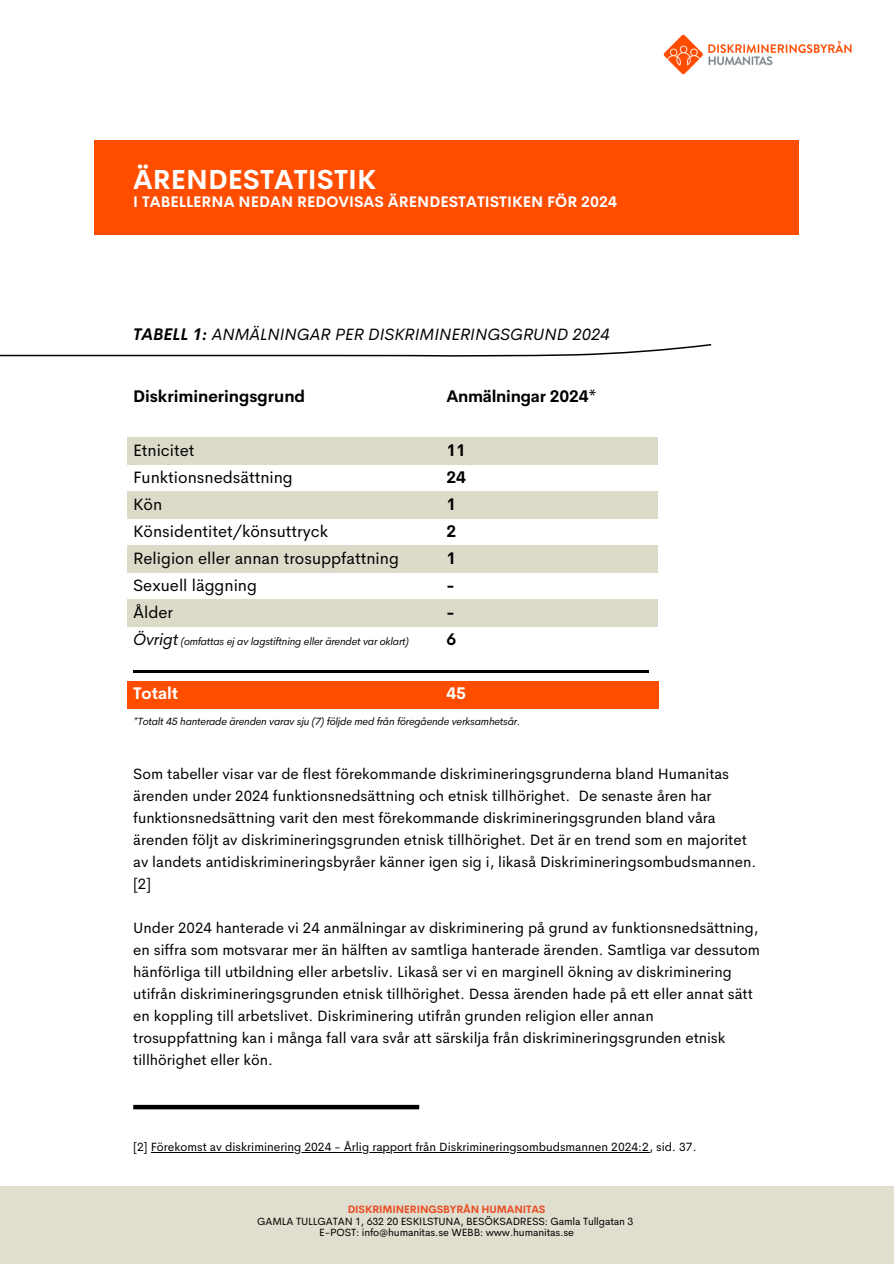
<style>
.page{position:relative;width:894px;height:1264px;background:#fff}
.page>*{position:absolute;margin:0;border:0;box-sizing:border-box;transform-origin:0 0}
.t1{font:700 27px "Cerebri Sans";color:#fff}
.t2{font:16.5px/27px "Cerebri Sans";color:#000}
.t3{font:700 16.5px/27px "Cerebri Sans";color:#000}
.t4{font:italic 16.5px "Cerebri Sans";color:#000}
.t5{font:700 16.5px "Cerebri Sans";color:#fff}
.t6{font:15px/22px "Cerebri Sans";color:#000}
.t7{font:700 15px "Cerebri Sans";color:#fff}
.t8{font:12px "Cerebri Sans";color:#000}
.t9{font:italic 10.5px "Cerebri Sans";letter-spacing:-.01em;color:#000}
.t10{font:10.5px "Cerebri Sans";letter-spacing:-.01em;color:#000}
.t11{font:700 10.5px "Cerebri Sans";letter-spacing:-.01em;color:#e94c21}
.s1{font-weight:700}
.s2{font-style:italic}
</style>
<div class="page">
<div style="left:127px;top:437px;width:530px;height:27px;background:#dcdbca"></div>
<div style="left:127px;top:491px;width:530px;height:27px;background:#dcdbca"></div>
<div style="left:127px;top:545px;width:530px;height:27px;background:#dcdbca"></div>
<div style="left:127px;top:599px;width:530px;height:27px;background:#dcdbca"></div>
<div style="left:127px;top:681px;width:531px;height:27px;background:#ff4d00"></div>
<hr style="left:134px;top:670px;width:514px;height:2px;background:#000">
<svg style="left:0;top:344px;width:711px;height:12px"></svg>
<div style="left:94px;top:140px;width:704px;height:95px;background:#ff4d00"></div>
<img style="left:663px;top:34px;width:189px;height:41px">
<div style="left:0;top:1185px;width:893px;height:78px;background:#e0decf"></div>
<hr style="left:151px;top:1151px;width:498px;height:1px;background:#000">
<div style="left:133px;top:1104px;width:286px;height:5px;background:#000"></div>
<h4 class="t1" style="left:133px;top:162px;width:244px">ÄRENDESTATISTIK</h4>
<h4 class="t7" style="left:133px;top:192px;width:485px">I TABELLERNA NEDAN REDOVISAS ÄRENDESTATISTIKEN FÖR 2024</h4>
<h4 class="t4" style="left:133px;top:323px;width:478px"><span class="s1">TABELL 1:</span> ANMÄLNINGAR PER DISKRIMINERINGSGRUND 2024</h4>
<p class="t3" style="left:133px;top:383px;width:173px">Diskrimineringsgrund</p>
<h1 class="t2" style="left:133px;top:437px;width:267px">Etnicitet<br>Funktionsnedsättning<br>Kön<br>Könsidentitet/könsuttryck<br>Religion eller annan trosuppfattning<br>Sexuell läggning<br>Ålder<br><span class="s2">Övrigt</span></h1>
<h2 class="t5" style="left:133px;top:682px;width:47px">Totalt</h2>
<p class="t9" style="left:181px;top:634px;width:229px">(omfattas ej av lagstiftning eller ärendet var oklart)</p>
<h3 class="t3" style="left:446px;top:383px;width:151px">Anmälningar 2024*</h3>
<h4 class="t3" style="left:446px;top:437px;width:21px">11<br>24<br>1<br>2<br>1 - -<br>6</h4>
<h5 class="t5" style="left:446px;top:682px;width:21px">45</h5>
<h4 class="t9" style="left:133px;top:714px;width:388px">*Totalt 45 hanterade ärenden varav sju (7) följde med från föregående verksamhetsår.</h4>
<h6 class="t6" style="left:133px;top:762px;width:624px">Som tabeller visar var de flest förekommande diskrimineringsgrunderna bland Humanitas ärenden under 2024 funktionsnedsättning och etnisk tillhörighet. De senaste åren har funktionsnedsättning varit den mest förekommande diskrimineringsgrunden bland våra ärenden följt av diskrimineringsgrunden etnisk tillhörighet. Det är en trend som en majoritet av landets antidiskrimineringsbyråer känner igen sig i, likaså Diskrimineringsombudsmannen. [2]</h6>
<p class="t6" style="left:133px;top:916px;width:628px">Under 2024 hanterade vi 24 anmälningar av diskriminering på grund av funktionsnedsättning, en siffra som motsvarar mer än hälften av samtliga hanterade ärenden. Samtliga var dessutom hänförliga till utbildning eller arbetsliv. Likaså ser vi en marginell ökning av diskriminering utifrån diskrimineringsgrunden etnisk tillhörighet. Dessa ärenden hade på ett eller annat sätt en koppling till arbetslivet. Diskriminering utifrån grunden religion eller annan trosuppfattning kan i många fall vara svår att särskilja från diskrimineringsgrunden etnisk tillhörighet eller kön.</p>
<p class="t8" style="left:133px;top:1138px;width:564px">[2] Förekomst av diskriminering 2024 - Årlig rapport från Diskrimineringsombudsmannen 2024:2, sid. 37.</p>
<p class="t11" style="left:347px;top:1202px;width:199px">DISKRIMINERINGSBYRÅN HUMANITAS</p>
<h5 class="t10" style="left:257px;top:1213px;width:377px">GAMLA TULLGATAN 1, 632 20 ESKILSTUNA, BESÖKSADRESS: Gamla Tullgatan 3</h5>
<h5 class="t10" style="left:319px;top:1225px;width:256px">E-POST: info@humanitas.se WEBB: www.humanitas.se</h5>
</div>
